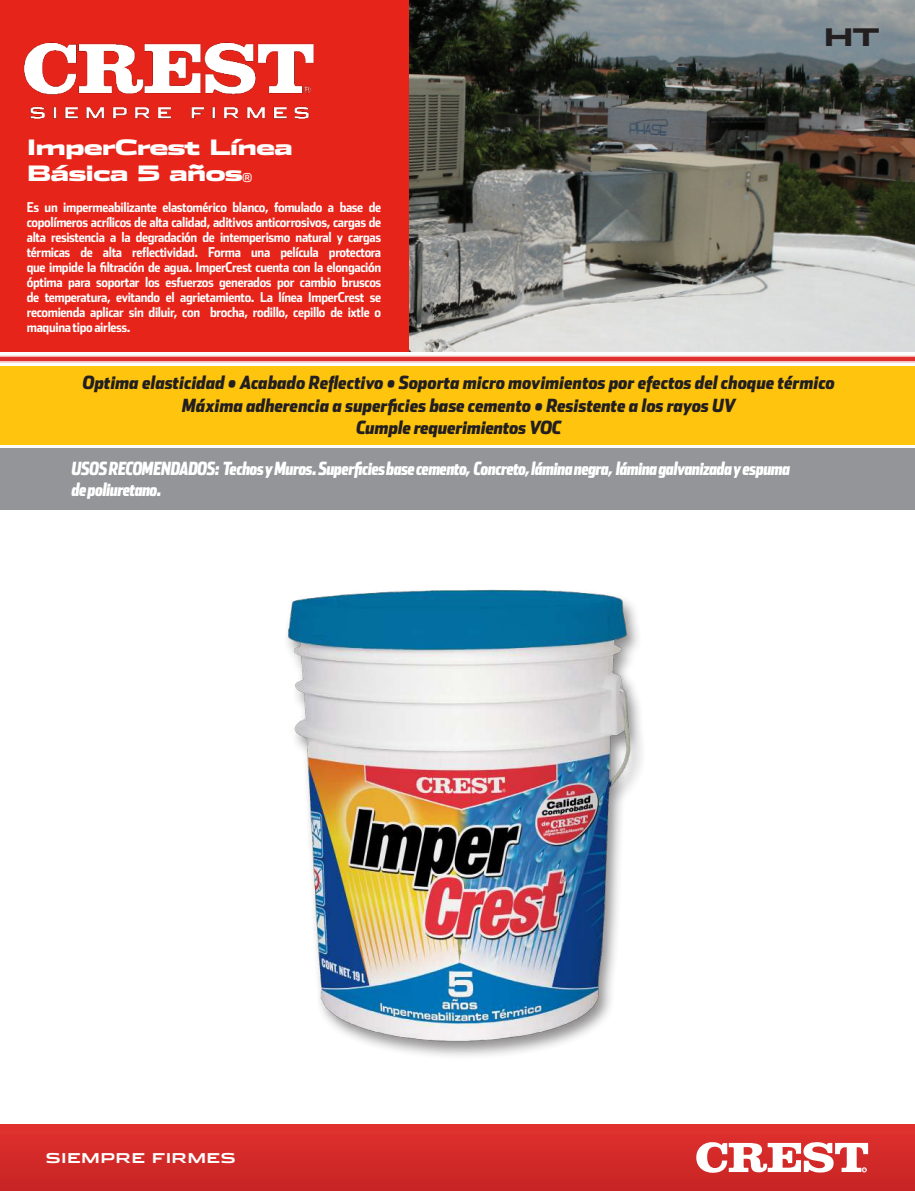
<style>
.page{position:relative;width:915px;height:1191px;background:#fff}
.page>*{position:absolute;margin:0;border:0;box-sizing:border-box;transform-origin:0 0}
.t1{font:900 24px "Stainless Ext";color:#231f20}
.t2{font:900 21px/25.2px "Stainless Ext";letter-spacing:-.05em;color:#fff}
.t3{font:italic 900 18px/22.5px "Stainless Cond";color:#231f20;text-align:center}
.t4{font:italic 900 18px/21.6px "Stainless Comp";letter-spacing:-.025em;color:#fff}
.t5{font:700 13.5px/15px "Stainless Cond";letter-spacing:-.025em;color:#fff;text-align:justify}
.t6{font:700 13.5px "Stainless Ext";letter-spacing:.025em;color:#fff}
.s1{font-family:"Stainless";font-weight:400;font-size:12.3px}
</style>
<div class="page">
<img style="left:285px;top:589px;width:357px;height:467px">
<svg style="left:0;top:355px;width:914px;height:8px;background:#eb7d7c"></svg>
<img style="left:408px;top:0;width:506px;height:352px">
<div style="left:0;top:366px;width:914px;height:79px;background:#fec40e"></div>
<div style="left:0;top:0;width:408px;height:352px;background:#e72419"></div>
<img style="left:23px;top:42px;width:291px;height:78px">
<img style="left:0;top:1124px;width:914px;height:67px">
<svg style="left:694px;top:1141px;width:173px;height:32px"></svg>
<div style="left:0;top:448px;width:914px;height:62px;background:#939598"></div>
<h2 class="t2" style="left:27px;top:135px;width:267px">ImperCrest Línea<br>Básica 5 años<span class="s1">®</span></h2>
<p class="t5" style="left:27px;top:199px;width:356px">Es un impermeabilizante elastomérico blanco, fomulado a base de copolímeros acrílicos de alta calidad, aditivos anticorrosivos, cargas de alta resistencia a la degradación de intemperismo natural y cargas térmicas de alta reflectividad. Forma una película protectora que impide la filtración de agua. ImperCrest cuenta con la elongación óptima para soportar los esfuerzos generados por cambio bruscos de temperatura, evitando el agrietamiento. La línea ImperCrest se recomienda aplicar sin diluir, con brocha, rodillo, cepillo de ixtle o maquina tipo airless.</p>
<h1 class="t1" style="left:823px;top:23px;width:58px">HT</h1>
<h3 class="t3" style="left:83px;top:371px;width:753px">Optima elasticidad • Acabado Reflectivo • Soporta micro movimientos por efectos del choque térmico<br>Máxima adherencia a superficies base cemento • Resistente a los rayos UV<br>Cumple requerimientos VOC</h3>
<h3 class="t4" style="left:72px;top:457px;width:719px">USOS RECOMENDADOS: Techos y Muros. Superficies base cemento, Concreto, lámina negra, lámina galvanizada y espuma de poliuretano.</h3>
<p class="t6" style="left:46px;top:1149px;width:192px">SIEMPRE FIRMES</p>
</div>
